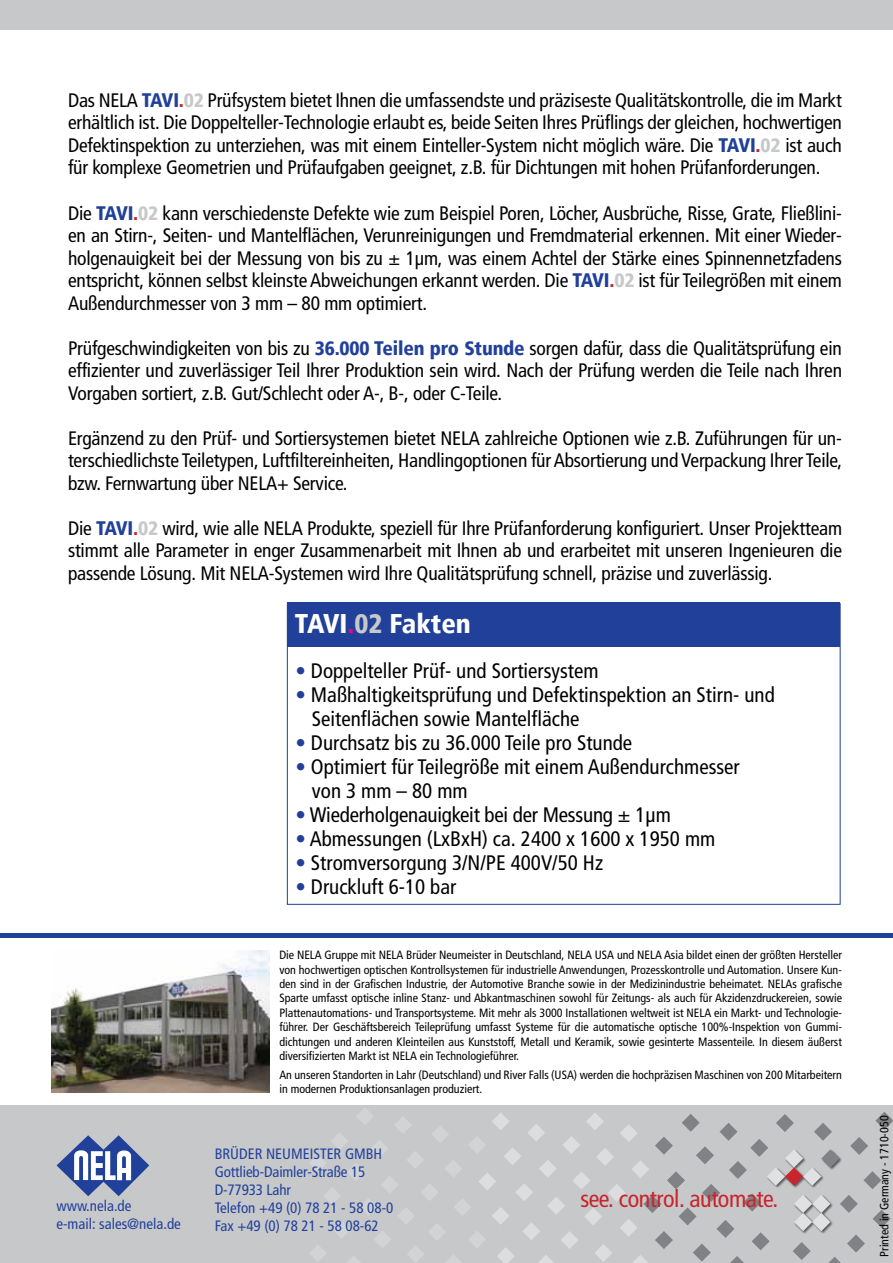
<style>
.page{position:relative;width:893px;height:1263px;background:#fff}
.page>*{position:absolute;margin:0;border:0;box-sizing:border-box;transform-origin:0 0}
.t1{font:900 condensed 27px "Frutiger LT";color:#fff}
.t2{font:condensed 24px "Frutiger LT";letter-spacing:-.02em;color:#c9252c}
.t3{font:condensed 21px/24px "Frutiger LT";color:#000}
.t4{font:condensed 19.5px/22.5px "Frutiger LT";letter-spacing:-.01em;color:#000;text-align:justify}
.t5{font:condensed 15px/18px "Frutiger LT";color:#21409a}
.t6{font:condensed 12px/14.4px "Frutiger LT";color:#000;text-align:justify}
.s1{font-weight:900;color:#21409a}
.s2{font-weight:900;color:#c9252c}
.s3{font-weight:900;color:#c7c8ca}
.s4{color:#ec008c}
.s5{color:#c7c8ca}
.s6{color:#21409a}
</style>
<div class="page">
<div style="left:0;top:0;width:893px;height:30px;background:#c7c8ca"></div>
<div style="left:287px;top:603px;width:553px;height:44px;background:#21409a"></div>
<div style="left:287px;top:603px;width:553px;height:302px;border:1px solid #21409a"></div>
<img style="left:51px;top:950px;width:218px;height:142px">
<hr style="left:0;top:933px;width:893px;height:4px;background:#21409a">
<div style="left:0;top:1105px;width:893px;height:158px;background:#c7c8ca"></div>
<svg style="left:57px;top:1135px;width:92px;height:61px"></svg>
<svg style="left:310px;top:1109px;width:583px;height:154px"></svg>
<p class="t4" style="left:68px;top:89px;width:775px">Das NELA <span class="s1">TAVI</span><span class="s2">.</span><span class="s3">02</span> Prüfsystem bietet Ihnen die umfassendste und präziseste Qualitätskontrolle, die im Markt erhältlich ist. Die Doppelteller-Technologie erlaubt es, beide Seiten Ihres Prüflings der gleichen, hochwertigen Defektinspektion zu unterziehen, was mit einem Einteller-System nicht möglich wäre. Die <span class="s1">TAVI</span><span class="s2">.</span><span class="s3">02</span> ist auch für komplexe Geometrien und Prüfaufgaben geeignet, z.B. für Dichtungen mit hohen Prüfanforderungen.</p>
<p class="t4" style="left:68px;top:202px;width:775px">Die <span class="s1">TAVI</span><span class="s2">.</span><span class="s3">02</span> kann verschiedenste Defekte wie zum Beispiel Poren, Löcher, Ausbrüche, Risse, Grate, Fließlini&shy;en an Stirn-, Seiten- und Mantelflächen, Verunreinigungen und Fremdmaterial erkennen. Mit einer Wieder&shy;holgenauigkeit bei der Messung von bis zu ± 1µm, was einem Achtel der Stärke eines Spinnennetzfadens entspricht, können selbst kleinste Abweichungen erkannt werden. Die <span class="s1">TAVI</span><span class="s2">.</span><span class="s3">02</span> ist für Teilegrößen mit einem Außendurchmesser von 3 mm – 80 mm optimiert.</p>
<p class="t4" style="left:68px;top:337px;width:775px">Prüfgeschwindigkeiten von bis zu <span class="s1">36.000 Teilen pro Stunde</span> sorgen dafür, dass die Qualitätsprüfung ein effizienter und zuverlässiger Teil Ihrer Produktion sein wird. Nach der Prüfung werden die Teile nach Ihren Vorgaben sortiert, z.B. Gut/Schlecht oder A-, B-, oder C-Teile.</p>
<p class="t4" style="left:68px;top:427px;width:775px">Ergänzend zu den Prüf- und Sortiersystemen bietet NELA zahlreiche Optionen wie z.B. Zuführungen für un&shy;terschiedlichste Teiletypen, Luftfiltereinheiten, Handlingoptionen für Absortierung und Verpackung Ihrer Teile, bzw. Fernwartung über NELA+ Service.</p>
<p class="t4" style="left:68px;top:517px;width:775px">Die <span class="s1">TAVI</span><span class="s2">.</span><span class="s3">02</span> wird, wie alle NELA Produkte, speziell für Ihre Prüfanforderung konfiguriert. Unser Projektteam stimmt alle Parameter in enger Zusammenarbeit mit Ihnen ab und erarbeitet mit unseren Ingenieuren die passende Lösung. Mit NELA-Systemen wird Ihre Qualitätsprüfung schnell, präzise und zuverlässig.</p>
<h1 class="t1" style="left:295px;top:607px;width:177px">TAVI<span class="s4">.</span><span class="s5">02</span> Fakten</h1>
<p class="t3" style="left:295px;top:659px;width:305px"><span class="s6">•</span> Doppelteller Prüf- und Sortiersystem</p>
<p class="t3" style="left:312px;top:683px;width:464px;text-indent:-17px"><span class="s6">•</span> Maßhaltigkeitsprüfung und Defektinspektion an Stirn- und<br>Seitenflächen sowie Mantelfläche</p>
<p class="t3" style="left:295px;top:731px;width:338px"><span class="s6">•</span> Durchsatz bis zu 36.000 Teile pro Stunde</p>
<p class="t3" style="left:312px;top:755px;width:429px;text-indent:-17px"><span class="s6">•</span> Optimiert für Teilegröße mit einem Außendurchmesser von 3 mm – 80 mm</p>
<p class="t3" style="left:295px;top:803px;width:377px"><span class="s6">•</span> Wiederholgenauigkeit bei der Messung ± 1µm</p>
<p class="t3" style="left:295px;top:827px;width:421px"><span class="s6">•</span> Abmessungen (LxBxH) ca. 2400 x 1600 x 1950 mm</p>
<p class="t3" style="left:295px;top:851px;width:309px"><span class="s6">•</span> Stromversorgung 3/N/PE 400V/50 Hz</p>
<p class="t3" style="left:295px;top:875px;width:162px"><span class="s6">•</span> Druckluft 6-10 bar</p>
<p class="t5" style="left:57px;top:1197px;width:126px">www.nela.de<br>e-mail: sales@nela.de</p>
<p class="t6" style="left:279px;top:948px;width:564px">Die NELA Gruppe mit NELA Brüder Neumeister in Deutschland, NELA USA und NELA Asia bildet einen der größten Hersteller von hochwertigen optischen Kontrollsystemen für industrielle Anwendungen, Prozesskontrolle und Automation. Unsere Kun&shy;den sind in der Grafischen Industrie, der Automotive Branche sowie in der Medizinindustrie beheimatet. NELAs grafische Sparte umfasst optische inline Stanz- und Abkantmaschinen sowohl für Zeitungs- als auch für Akzidenzdruckereien, sowie Plattenautomations- und Transportsysteme. Mit mehr als 3000 Installationen weltweit ist NELA ein Markt- und Technologie&shy;führer. Der Geschäftsbereich Teileprüfung umfasst Systeme für die automatische optische 100%-Inspektion von Gummi&shy;dichtungen und anderen Kleinteilen aus Kunststoff, Metall und Keramik, sowie gesinterte Massenteile. In diesem äußerst diversifizierten Markt ist NELA ein Technologieführer.</p>
<p class="t6" style="left:279px;top:1067px;width:564px">An unseren Standorten in Lahr (Deutschland) und River Falls (USA) werden die hochpräzisen Maschinen von 200 Mitarbeitern in modernen Produktionsanlagen produziert.</p>
<p class="t5" style="left:215px;top:1144px;width:33px">brüder</p>
<p class="t5" style="left:266px;top:1144px;width:9px">neumeister</p>
<p class="t5" style="left:215px;top:1144px;width:180px;text-indent:130px">gmbh<br>Gottlieb-Daimler-Straße 15<br>D-77933 Lahr<br>Telefon +49 (0) 78 21 - 58 08-0<br>Fax +49 (0) 78 21 - 58 08-62</p>
<p class="t2" style="left:580px;top:1184px;width:199px">see. control. automate.</p>
<p class="t6" style="left:877px;top:1257px;width:142px;rotate:-90deg">Printed in Germany - 1710-050</p>
</div>
